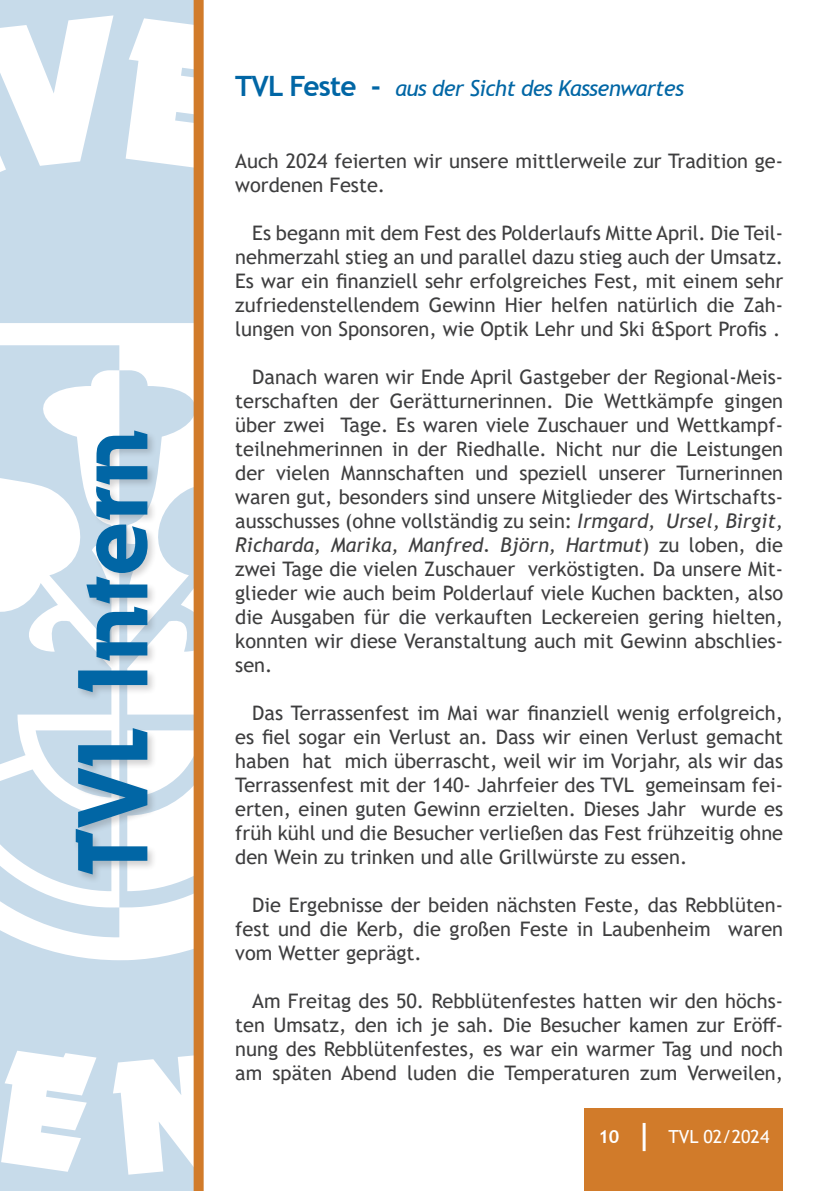
<style>
.page{position:relative;width:840px;height:1191px;background:#fff}
.page>*{position:absolute;margin:0;border:0;box-sizing:border-box;transform-origin:0 0}
.t1{font:italic 22px "Trebuchet MS";letter-spacing:-.03em;color:#0166a5}
.t2{font:20px/24px "Trebuchet MS";color:#3e3e3f;text-align:justify}
.t3{font:18px "Trebuchet MS";color:#fff}
.s1{font-weight:700;font-style:normal;font-size:28px}
.s2{font-style:italic}
.s3{font-weight:700}
.s4{font-weight:700;font-size:30px}
</style>
<div class="page">
<div style="left:584px;top:1108px;width:198px;height:83px;background:#d17b2a"></div>
<svg style="left:0;top:0;width:193px;height:1191px;fill:#c7dbea"></svg>
<div style="left:73px;top:429px;width:85px;height:455px;background:#231f20;opacity:.2"></div>
<svg style="left:76px;top:430px;width:71px;height:444px"></svg>
<div style="left:193px;top:0;width:10px;height:1191px;background:#d17b2a"></div>
<p class="t1" style="left:235px;top:75px;width:450px"><span class="s1">TVL Feste -</span> aus der Sicht des Kassenwartes</p>
<p class="t2" style="left:235px;top:149px;width:549px">Auch 2024 feierten wir unsere mittlerweile zur Tradition ge&shy;wordenen Feste.</p>
<p class="t2" style="left:235px;top:221px;width:549px;text-indent:17px">Es begann mit dem Fest des Polderlaufs Mitte April. Die Teil&shy;nehmerzahl stieg an und parallel dazu stieg auch der Umsatz.<br>Es war ein finanziell sehr erfolgreiches Fest, mit einem sehr zufriedenstellendem Gewinn Hier helfen natürlich die Zah&shy;lungen von Sponsoren, wie Optik Lehr und Ski &amp;Sport Profis .</p>
<p class="t2" style="left:235px;top:365px;width:549px;text-indent:17px">Danach waren wir Ende April Gastgeber der Regional-Meis&shy;terschaften der Gerätturnerinnen. Die Wettkämpfe gingen über zwei Tage. Es waren viele Zuschauer und Wettkampf&shy;teilnehmerinnen in der Riedhalle. Nicht nur die Leistungen der vielen Mannschaften und speziell unserer Turnerinnen waren gut, besonders sind unsere Mitglieder des Wirtschafts&shy;ausschusses (ohne vollständig zu sein: <span class="s2">Irmgard, Ursel, Birgit, Richarda, Marika, Manfred. Björn, Hartmut</span>) zu loben, die zwei Tage die vielen Zuschauer verköstigten. Da unsere Mit&shy;glieder wie auch beim Polderlauf viele Kuchen backten, also die Ausgaben für die verkauften Leckereien gering hielten, konnten wir diese Veranstaltung auch mit Gewinn abschlies&shy;sen.</p>
<p class="t2" style="left:235px;top:701px;width:549px;text-indent:17px">Das Terrassenfest im Mai war finanziell wenig erfolgreich, es fiel sogar ein Verlust an. Dass wir einen Verlust gemacht haben hat mich überrascht, weil wir im Vorjahr, als wir das Terrassenfest mit der 140- Jahrfeier des TVL gemeinsam fei&shy;erten, einen guten Gewinn erzielten. Dieses Jahr wurde es früh kühl und die Besucher verließen das Fest frühzeitig ohne den Wein zu trinken und alle Grillwürste zu essen.</p>
<p class="t2" style="left:235px;top:893px;width:549px;text-indent:17px">Die Ergebnisse der beiden nächsten Feste, das Rebblüten&shy;fest und die Kerb, die großen Feste in Laubenheim waren vom Wetter geprägt.</p>
<p class="t2" style="left:235px;top:989px;width:549px;text-indent:17px">Am Freitag des 50. Rebblütenfestes hatten wir den höchs&shy;ten Umsatz, den ich je sah. Die Besucher kamen zur Eröff&shy;nung des Rebblütenfestes, es war ein warmer Tag und noch am späten Abend luden die Temperaturen zum Verweilen,</p>
<p class="t3" style="left:598px;top:1125px;width:172px"><span class="s3">10</span> <span class="s4">|</span> TVL 02/2024</p>
</div>
